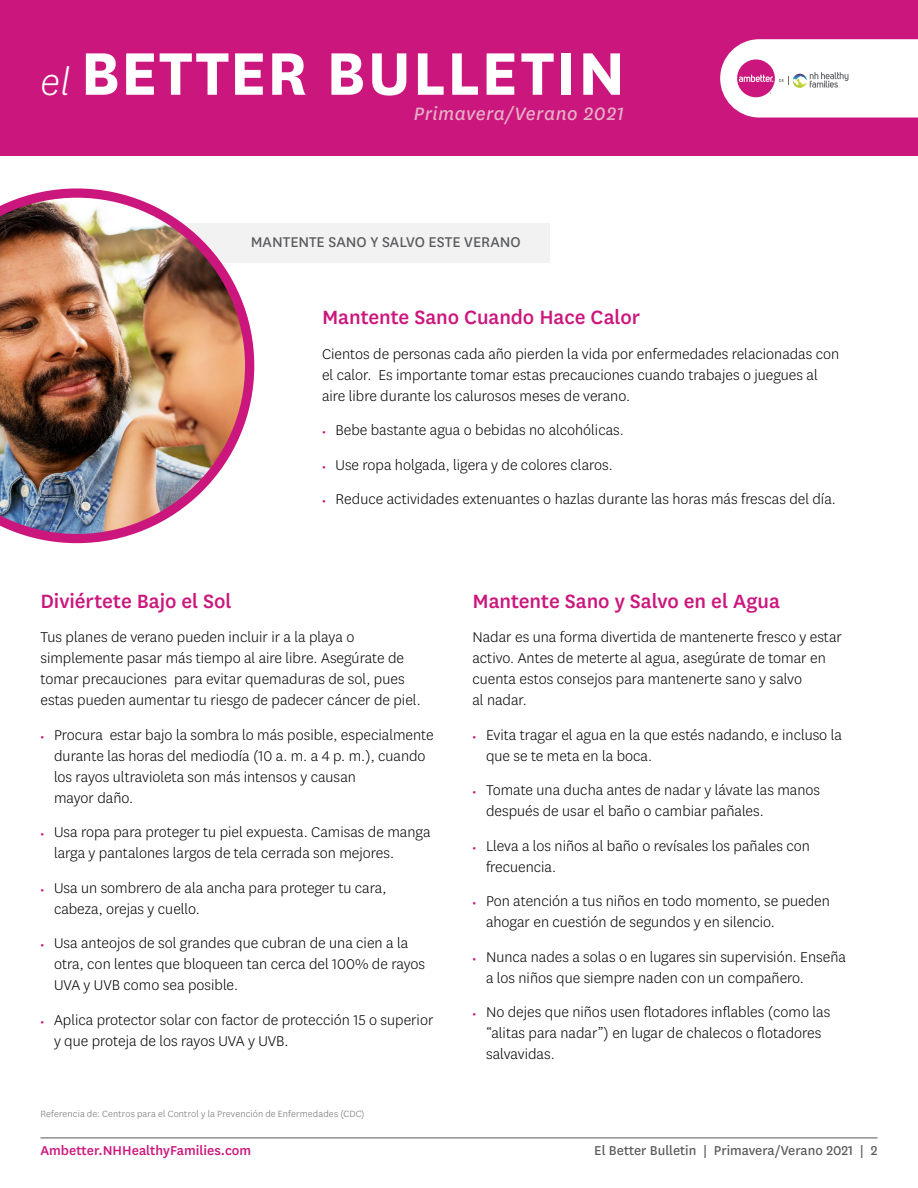
<style>
.page{position:relative;width:918px;height:1188px;background:#fff}
.page>*{position:absolute;margin:0;border:0;box-sizing:border-box;transform-origin:0 0}
.t1{font:700 70.2px "Centene Sans";letter-spacing:.02em;color:#fff}
.t2{font:500 22.5px "Centene Sans";letter-spacing:-.005em;color:#cb177d}
.t3{font:italic 21px "Centene Sans";letter-spacing:.025em;color:#e7b1c8}
.t4{font:300 16.5px/21px "Centene Sans";color:#000}
.t5{font:16.5px "Centene Sans";color:#58595b}
.t6{font:15px "Centene Sans";color:#58595b}
.t7{font:500 15px "Centene Sans";color:#cb177d}
.t8{font:300 10.5px "Centene Sans";letter-spacing:.015em;color:#6d6e71}
.t9{font:700 10.5px "Centene Sans";color:#cb177d}
.s1{font-weight:300;font-style:italic;font-size:43.2px}
.s2{font-weight:700;font-size:10.5px;color:#cb177d}
</style>
<div class="page">
<hr style="left:40px;top:1138px;width:838px;height:1px;background:#58595b">
<div style="left:176px;top:224px;width:374px;height:39px;background:#f2f2f3"></div>
<img style="left:0;top:188px;width:254px;height:355px">
<div style="left:0;top:0;width:918px;height:156px;background:#cb177d"></div>
<svg style="left:720px;top:39px;width:198px;height:79px;background:#f5dfec"></svg>
<h1 class="t1" style="left:40px;top:24px;width:586px"><span class="s1">el</span> BETTER BULLETIN</h1>
<p class="t3" style="left:414px;top:100px;width:212px">Primavera/Verano 2021</p>
<p class="t5" style="left:251px;top:231px;width:272px">MANTENTE SANO Y SALVO ESTE VERANO</p>
<h3 class="t2" style="left:322px;top:302px;width:319px">Mantente Sano Cuando Hace Calor</h3>
<p class="t4" style="left:322px;top:343px;width:519px">Cientos de personas cada año pierden la vida por enfermedades relacionadas con el calor. Es importante tomar estas precauciones cuando trabajes o juegues al aire libre durante los calurosos meses de verano.</p>
<p class="t4" style="left:322px;top:419px;width:303px"><span class="s2">•</span> Bebe bastante agua o bebidas no alcohólicas.</p>
<p class="t4" style="left:336px;top:454px;width:279px">Use ropa holgada, ligera y de colores claros.</p>
<p class="t4" style="left:336px;top:488px;width:502px">Reduce actividades extenuantes o hazlas durante las horas más frescas del día.</p>
<p class="t9" style="left:322px;top:459px;width:5px">•</p>
<p class="t9" style="left:322px;top:494px;width:5px">•</p>
<h3 class="t2" style="left:40px;top:586px;width:193px">Diviértete Bajo el Sol</h3>
<p class="t4" style="left:40px;top:626px;width:382px">Tus planes de verano pueden incluir ir a la playa o simplemente pasar más tiempo al aire libre. Asegúrate de tomar precauciones para evitar quemaduras de sol, pues estas pueden aumentar tu riesgo de padecer cáncer de piel.</p>
<p class="t4" style="left:54px;top:724px;width:381px;text-indent:-14px"><span class="s2">•</span> Procura estar bajo la sombra lo más posible, especialmente durante las horas del mediodía (10 a. m. a 4 p. m.), cuando los rayos ultravioleta son más intensos y causan<br>mayor daño.</p>
<p class="t4" style="left:54px;top:821px;width:378px">Usa ropa para proteger tu piel expuesta. Camisas de manga larga y pantalones largos de tela cerrada son mejores.</p>
<p class="t4" style="left:54px;top:877px;width:334px">Usa un sombrero de ala ancha para proteger tu cara, cabeza, orejas y cuello.</p>
<p class="t4" style="left:54px;top:932px;width:373px">Usa anteojos de sol grandes que cubran de una cien a la otra, con lentes que bloqueen tan cerca del 100% de rayos<br>UVA y UVB como sea posible.</p>
<p class="t4" style="left:54px;top:1009px;width:381px">Aplica protector solar con factor de protección 15 o superior y que proteja de los rayos UVA y UVB.</p>
<p class="t9" style="left:40px;top:827px;width:5px">•</p>
<p class="t9" style="left:40px;top:882px;width:5px">•</p>
<p class="t9" style="left:40px;top:938px;width:5px">•</p>
<p class="t9" style="left:40px;top:1014px;width:5px">•</p>
<p class="t8" style="left:40px;top:1108px;width:326px">Referencia de: Centros para el Control y la Prevención de Enfermedades (CDC)</p>
<h3 class="t2" style="left:472px;top:586px;width:309px">Mantente Sano y Salvo en el Agua</h3>
<p class="t4" style="left:472px;top:626px;width:371px">Nadar es una forma divertida de mantenerte fresco y estar activo. Antes de meterte al agua, asegúrate de tomar en cuenta estos consejos para mantenerte sano y salvo<br>al nadar.</p>
<p class="t4" style="left:486px;top:724px;width:357px;text-indent:-14px"><span class="s2">•</span> Evita tragar el agua en la que estés nadando, e incluso la que se te meta en la boca.</p>
<p class="t4" style="left:486px;top:779px;width:336px">Tomate una ducha antes de nadar y lávate las manos después de usar el baño o cambiar pañales.</p>
<p class="t4" style="left:486px;top:835px;width:325px">Lleva a los niños al baño o revísales los pañales con frecuencia.</p>
<p class="t4" style="left:486px;top:890px;width:345px">Pon atención a tus niños en todo momento, se pueden ahogar en cuestión de segundos y en silencio.</p>
<p class="t4" style="left:486px;top:946px;width:362px">Nunca nades a solas o en lugares sin supervisión. Enseña a los niños que siempre naden con un compañero.</p>
<p class="t4" style="left:486px;top:1001px;width:346px">No dejes que niños usen flotadores inflables (como las “alitas para nadar”) en lugar de chalecos o flotadores salvavidas.</p>
<p class="t9" style="left:472px;top:785px;width:5px">•</p>
<p class="t9" style="left:472px;top:840px;width:5px">•</p>
<p class="t9" style="left:472px;top:896px;width:5px">•</p>
<p class="t9" style="left:472px;top:951px;width:5px">•</p>
<p class="t9" style="left:472px;top:1007px;width:5px">•</p>
<p class="t7" style="left:41px;top:1140px;width:212px">Ambetter.NHHealthyFamilies.com</p>
<p class="t6" style="left:594px;top:1140px;width:285px">El Better Bulletin | Primavera/Verano 2021 | 2</p>
</div>
